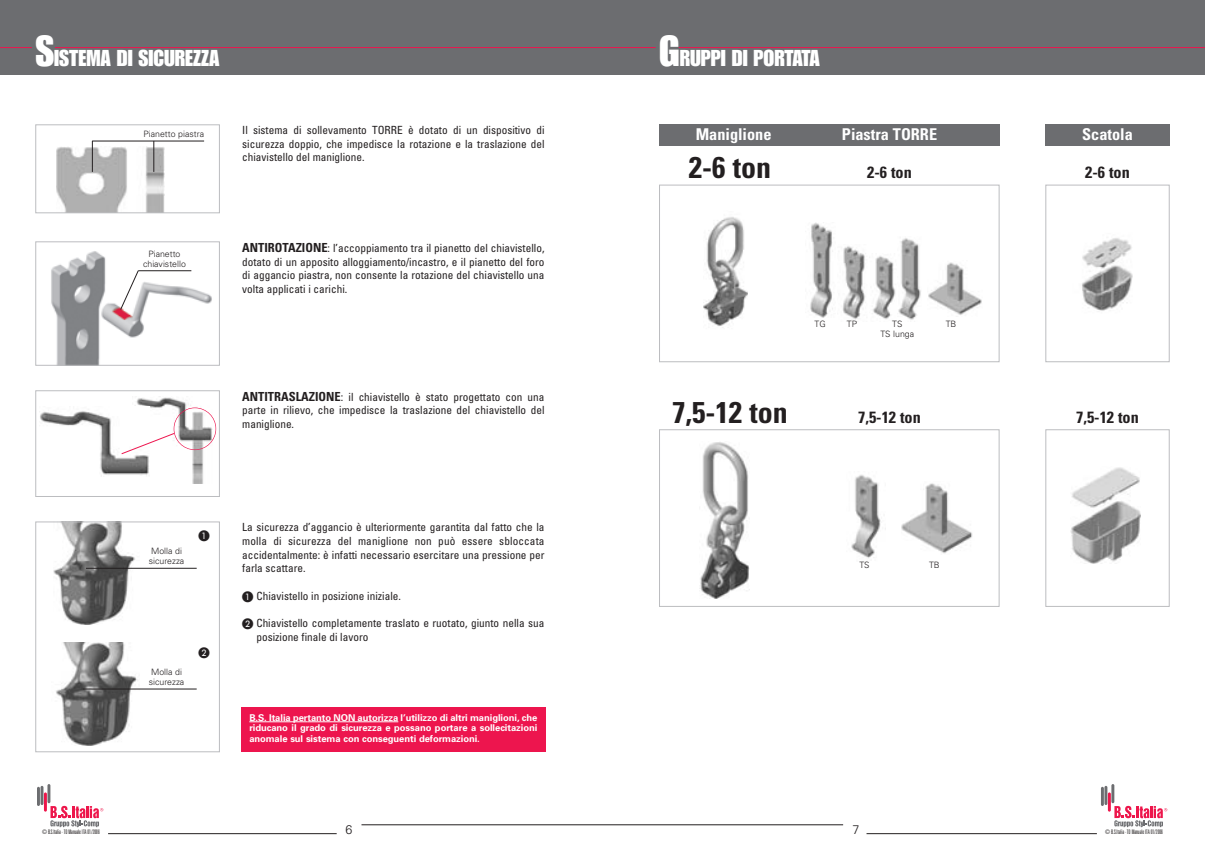
<style>
.page{position:relative;width:1205px;height:851px;background:#fff}
.page>*{position:absolute;margin:0;border:0;box-sizing:border-box;transform-origin:0 0}
.t1{font:700 condensed 30px "Univers";color:#231f20}
.t2{font:22.5px "Impact";color:#fff}
.t3{font:700 condensed 16.25px "Univers";color:#231f20}
.t4{font:700 condensed 16.25px "Univers";color:#fff}
.t5{font:300 12.5px "Univers";color:#231f20}
.t6{font:condensed 11.25px/13.8px "Univers";color:#231f20;text-align:justify}
.t7{font:11.25px "Palli Num";color:#231f20}
.t8{font:700 9.38px/10.6px "Univers";letter-spacing:-.005em;color:#fff;text-align:justify}
.t9{font:300 8.75px/10px "Univers";color:#231f20}
.t10{font:300 ultra-condensed 6.25px "Univers";letter-spacing:.005em;color:#231f20}
.s1{font-size:42.5px}
.s2{font-weight:700;font-size:12.5px}
.s3{font-family:"Palli Num";font-stretch:normal}
</style>
<div class="page">
<img style="left:51px;top:251px;width:161px;height:112px">
<div style="left:35px;top:390px;width:185px;height:106px;border:1px solid #bcbdc0"></div>
<img style="left:135px;top:397px;width:82px;height:86px">
<img style="left:40px;top:406px;width:109px;height:70px">
<img style="left:56px;top:642px;width:83px;height:103px">
<img style="left:53px;top:523px;width:87px;height:101px">
<img style="left:810px;top:223px;width:23px;height:95px">
<img style="left:843px;top:246px;width:22px;height:75px">
<img style="left:873px;top:256px;width:23px;height:63px">
<img style="left:898px;top:238px;width:23px;height:82px">
<img style="left:928px;top:262px;width:54px;height:53px">
<div style="left:1045px;top:185px;width:124px;height:177px;border:1px solid #bcbdc0"></div>
<div style="left:0;top:0;width:1205px;height:75px;background:#6c6d70"></div>
<div style="left:1045px;top:124px;width:124px;height:22px;background:#6c6d70"></div>
<div style="left:659px;top:124px;width:340px;height:22px;background:#6c6d70"></div>
<div style="left:241px;top:707px;width:305px;height:45px;background:#ed154e"></div>
<img style="left:1082px;top:238px;width:51px;height:73px">
<div style="left:659px;top:185px;width:340px;height:177px;border:1px solid #bcbdc0"></div>
<hr style="left:37px;top:786px;width:3px;height:19px;background:#6c6d70;border-radius:2px">
<svg style="left:41px;top:786px;width:2px;height:18px"></svg>
<hr style="left:47px;top:783px;width:3px;height:20px;background:#6c6d70;border-radius:2px">
<hr style="left:44px;top:792px;width:3px;height:19px;background:#ed164b;border-radius:2px">
<svg style="left:50px;top:805px;width:53px;height:22px"></svg>
<hr style="left:1101px;top:786px;width:3px;height:19px;background:#6c6d70;border-radius:2px">
<hr style="left:1104px;top:785px;width:3px;height:19px;background:#6c6d70;border-radius:2px">
<hr style="left:1111px;top:783px;width:3px;height:20px;background:#6c6d70;border-radius:2px">
<hr style="left:1108px;top:792px;width:3px;height:19px;background:#ed164b;border-radius:2px">
<svg style="left:1114px;top:805px;width:53px;height:22px"></svg>
<hr style="left:108px;top:833px;width:229px;height:1px;background:#231f20">
<hr style="left:866px;top:833px;width:231px;height:1px;background:#231f20">
<hr style="left:602px;top:824px;width:241px;height:1px;background:#231f20">
<hr style="left:361px;top:824px;width:241px;height:1px;background:#231f20">
<hr style="left:0;top:47px;width:32px;height:1px;background:#ed154e">
<hr style="left:55px;top:47px;width:547px;height:1px;background:#ed154e">
<hr style="left:602px;top:47px;width:54px;height:1px;background:#ed154e">
<hr style="left:679px;top:47px;width:526px;height:1px;background:#ed154e">
<hr style="left:249px;top:721px;width:58px;height:1px;background:#fff">
<hr style="left:307px;top:721px;width:91px;height:1px;background:#fff">
<div style="left:35px;top:521px;width:185px;height:231px;border:1px solid #bcbdc0"></div>
<img style="left:704px;top:217px;width:43px;height:111px">
<svg style="left:659px;top:429px;width:511px;height:178px"></svg>
<img style="left:699px;top:441px;width:50px;height:157px">
<img style="left:846px;top:472px;width:39px;height:89px">
<img style="left:901px;top:481px;width:73px;height:73px">
<img style="left:57px;top:146px;width:107px;height:65px">
<div style="left:35px;top:124px;width:185px;height:89px;border:1px solid #bcbdc0"></div>
<div style="left:174px;top:407px;width:42px;height:43px;border:1px solid #ed154e;border-radius:50%"></div>
<svg style="left:121px;top:432px;width:54px;height:22px"></svg>
<hr style="left:86px;top:568px;width:111px;height:1px;background:#231f20">
<hr style="left:83px;top:688px;width:114px;height:1px;background:#231f20">
<svg style="left:120px;top:270px;width:18px;height:39px"></svg>
<hr style="left:138px;top:270px;width:53px;height:1px;background:#231f20">
<hr style="left:92px;top:141px;width:112px;height:1px;background:#231f20">
<hr style="left:92px;top:141px;width:1px;height:31px;background:#231f20">
<hr style="left:154px;top:141px;width:1px;height:31px;background:#231f20">
<div style="left:35px;top:241px;width:185px;height:124px;border:1px solid #bcbdc0"></div>
<h2 class="t2" style="left:35px;top:50px;width:186px"><span class="s1">S</span>ISTEMA DI SICUREZZA</h2>
<h2 class="t2" style="left:659px;top:50px;width:162px"><span class="s1">G</span>RUPPI DI PORTATA</h2>
<p class="t9" style="left:144px;top:130px;width:62px">Pianetto piastra</p>
<p class="t9" style="left:143px;top:249px;width:44px;text-align:center">Pianetto chiavistello</p>
<p class="t6" style="left:242px;top:124px;width:304px">Il sistema di sollevamento TORRE è dotato di un dispositivo di sicurezza doppio, che impedisce la rotazione e la traslazione del chiavistello del maniglione.</p>
<p class="t6" style="left:242px;top:242px;width:304px"><span class="s2">ANTIROTAZIONE</span>: l’accoppiamento tra il pianetto del chiavistello, dotato di un apposito alloggiamento/incastro, e il pianetto del foro di aggancio piastra, non consente la rotazione del chiavistello una volta applicati i carichi.</p>
<h3 class="t4" style="left:696px;top:128px;width:77px">Maniglione</h3>
<h3 class="t4" style="left:842px;top:128px;width:97px">Piastra TORRE</h3>
<h3 class="t4" style="left:1082px;top:128px;width:52px">Scatola</h3>
<h1 class="t1" style="left:689px;top:156px;width:84px">2-6 ton</h1>
<h3 class="t3" style="left:867px;top:166px;width:46px">2-6 ton</h3>
<h3 class="t3" style="left:1085px;top:166px;width:46px">2-6 ton</h3>
<p class="t9" style="left:814px;top:319px;width:13px">TG</p>
<p class="t9" style="left:847px;top:319px;width:12px">TP</p>
<p class="t9" style="left:892px;top:319px;width:12px">TS</p>
<p class="t9" style="left:946px;top:319px;width:12px">TB</p>
<p class="t9" style="left:880px;top:329px;width:35px">TS lunga</p>
<p class="t6" style="left:242px;top:391px;width:304px"><span class="s2">ANTITRASLAZIONE</span>: il chiavistello è stato progettato con una parte in rilievo, che impedisce la traslazione del chiavistello del maniglione.</p>
<h1 class="t1" style="left:672px;top:401px;width:117px">7,5-12 ton</h1>
<h3 class="t3" style="left:858px;top:411px;width:64px">7,5-12 ton</h3>
<h3 class="t3" style="left:1076px;top:411px;width:64px">7,5-12 ton</h3>
<p class="t9" style="left:149px;top:547px;width:37px">Molla di sicurezza</p>
<p class="t7" style="left:199px;top:529px;width:13px">A</p>
<p class="t9" style="left:149px;top:667px;width:37px">Molla di sicurezza</p>
<p class="t7" style="left:199px;top:646px;width:13px">B</p>
<p class="t6" style="left:242px;top:521px;width:304px">La sicurezza d’aggancio è ulteriormente garantita dal fatto che la molla di sicurezza del maniglione non può essere sbloccata accidentalmente: è infatti necessario esercitare una pressione per farla scattare.</p>
<p class="t6" style="left:242px;top:590px;width:160px"><span class="s3">A</span> Chiavistello in posizione iniziale.</p>
<p class="t6" style="left:256px;top:617px;width:290px;text-indent:-14px"><span class="s3">B</span> Chiavistello completamente traslato e ruotato, giunto nella sua posizione finale di lavoro</p>
<p class="t8" style="left:249px;top:713px;width:290px">B.S. Italia pertanto NON autorizza l’utilizzo di altri maniglioni, che riducano il grado di sicurezza e possano portare a sollecitazioni anomale sul sistema con conseguenti deformazioni.</p>
<p class="t9" style="left:859px;top:561px;width:12px">TS</p>
<p class="t9" style="left:929px;top:561px;width:12px">TB</p>
<p class="t10" style="left:42px;top:829px;width:59px">© B.S.Italia - TO Manuale ITA 01/2006</p>
<p class="t5" style="left:346px;top:824px;width:8px">6</p>
<p class="t5" style="left:852px;top:824px;width:8px">7</p>
<p class="t10" style="left:1105px;top:829px;width:59px">© B.S.Italia - TO Manuale ITA 01/2006</p>
</div>
